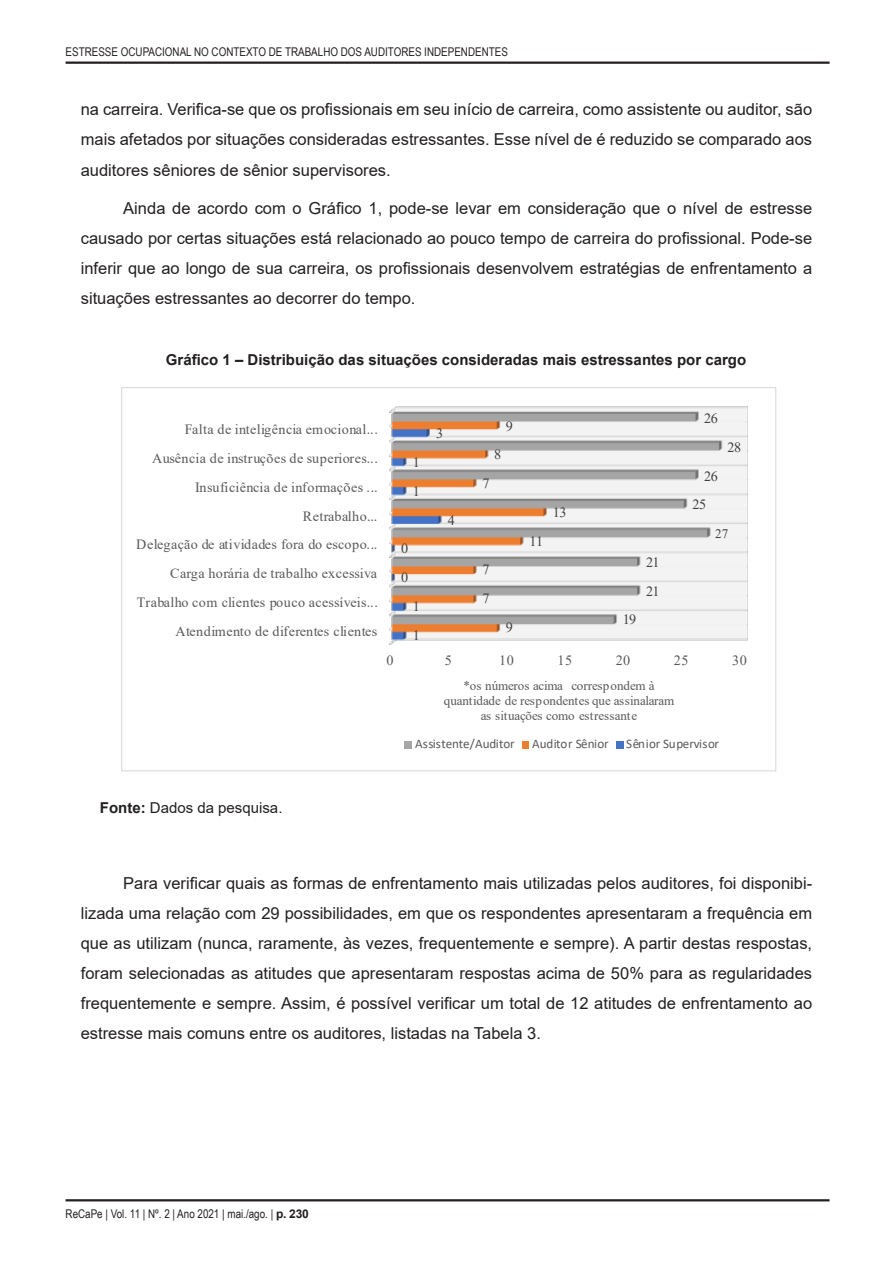
<style>
.page{position:relative;width:893px;height:1263px;background:#fff}
.page>*{position:absolute;margin:0;border:0;box-sizing:border-box;transform-origin:0 0}
.Texto{font:16.5px/30px "Arial";color:#231f20;text-align:justify}
.Título_Tabela{font:700 15px "Arial";color:#231f20}
.Fonte{font:15px "Arial";color:#231f20}
.t1{font:14.1px "Times New Roman";letter-spacing:.02em;color:#595959}
.t2{font:14.1px "Times New Roman";letter-spacing:-.04em;color:#404040}
.t3{font:13.05px/15.1px "Times New Roman";color:#595959;text-align:center}
.t4{font:13.05px "Calibri";color:#595959}
.t5{font:13.05px "Times New Roman";color:#404040}
.t6{font:12px "Arial Narrow";color:#231f20}
.s1{font-weight:700}
.s2{font-family:"Arial";font-weight:700}
</style>
<div class="page">
<hr style="left:66px;top:62px;width:764px;height:2px;background:#231f20">
<hr style="left:66px;top:1199px;width:764px;height:2px;background:#231f20">
<img style="left:389px;top:406px;width:359px;height:239px">
<div style="left:405px;top:741px;width:7px;height:7px;background:#a5a5a5"></div>
<div style="left:522px;top:741px;width:7px;height:7px;background:#ed7d31"></div>
<div style="left:616px;top:741px;width:8px;height:7px;background:#4472c4"></div>
<p class="t6" style="left:66px;top:43px;width:444px">ESTRESSE OCUPACIONAL NO CONTEXTO DE TRABALHO DOS AUDITORES INDEPENDENTES</p>
<p class="Texto" style="left:81px;top:95px;width:733px">na carreira. Verifica-se que os profissionais em seu início de carreira, como assistente ou auditor, são mais afetados por situações consideradas estressantes. Esse nível de é reduzido se comparado aos auditores sêniores de sênior supervisores.</p>
<p class="Texto" style="left:81px;top:193px;width:733px;text-indent:43px">Ainda de acordo com o Gráfico 1, pode-se levar em consideração que o nível de estresse causado por certas situações está relacionado ao pouco tempo de carreira do profissional. Pode-se inferir que ao longo de sua carreira, os profissionais desenvolvem estratégias de enfrentamento a situações estressantes ao decorrer do tempo.</p>
<p class="Título_Tabela" style="left:166px;top:349px;width:582px">Gráfico 1 – Distribuição das situações consideradas mais estressantes por cargo</p>
<p class="t1" style="left:185px;top:420px;width:195px">Falta de inteligência emocional...</p>
<p class="t2" style="left:436px;top:424px;width:9px">3</p>
<p class="t2" style="left:506px;top:416px;width:9px">9</p>
<p class="t2" style="left:704px;top:408px;width:15px">26</p>
<p class="t1" style="left:152px;top:448px;width:227px">Ausência de instruções de superiores...</p>
<p class="t2" style="left:413px;top:452px;width:9px">1</p>
<p class="t2" style="left:494px;top:445px;width:9px">8</p>
<p class="t2" style="left:727px;top:437px;width:15px">28</p>
<p class="t1" style="left:195px;top:477px;width:184px">Insuficiência de informações ...</p>
<p class="t2" style="left:413px;top:481px;width:9px">1</p>
<p class="t2" style="left:483px;top:473px;width:9px">7</p>
<p class="t2" style="left:704px;top:466px;width:15px">26</p>
<p class="t1" style="left:303px;top:506px;width:76px">Retrabalho...</p>
<p class="t2" style="left:448px;top:510px;width:9px">4</p>
<p class="t2" style="left:553px;top:502px;width:15px">13</p>
<p class="t2" style="left:693px;top:495px;width:15px">25</p>
<p class="t1" style="left:136px;top:535px;width:243px">Delegação de atividades fora do escopo...</p>
<p class="t2" style="left:401px;top:539px;width:9px">0</p>
<p class="t2" style="left:530px;top:531px;width:15px">11</p>
<p class="t5" style="left:715px;top:524px;width:15px">27</p>
<p class="t1" style="left:170px;top:563px;width:208px">Carga horária de trabalho excessiva</p>
<p class="t2" style="left:401px;top:567px;width:9px">0</p>
<p class="t2" style="left:483px;top:560px;width:9px">7</p>
<p class="t2" style="left:646px;top:552px;width:15px">21</p>
<p class="t1" style="left:137px;top:592px;width:243px">Trabalho com clientes pouco acessíveis...</p>
<p class="t2" style="left:413px;top:596px;width:9px">1</p>
<p class="t2" style="left:483px;top:588px;width:9px">7</p>
<p class="t2" style="left:646px;top:581px;width:15px">21</p>
<p class="t1" style="left:175px;top:621px;width:203px">Atendimento de diferentes clientes</p>
<p class="t2" style="left:413px;top:625px;width:9px">1</p>
<p class="t2" style="left:506px;top:617px;width:9px">9</p>
<p class="t2" style="left:623px;top:610px;width:15px">19</p>
<p class="t1" style="left:386px;top:650px;width:9px">0</p>
<p class="t1" style="left:445px;top:650px;width:9px">5</p>
<p class="t1" style="left:499px;top:650px;width:16px">10</p>
<p class="t1" style="left:557px;top:650px;width:16px">15</p>
<p class="t1" style="left:616px;top:650px;width:16px">20</p>
<p class="t1" style="left:674px;top:650px;width:16px">25</p>
<p class="t1" style="left:732px;top:650px;width:16px">30</p>
<p class="t3" style="left:444px;top:677px;width:232px">*os números acima correspondem à quantidade de respondentes que assinalaram as situações como estressante</p>
<p class="t4" style="left:415px;top:735px;width:101px">Assistente/Auditor</p>
<p class="t4" style="left:532px;top:735px;width:78px">Auditor Sênior</p>
<p class="t4" style="left:626px;top:735px;width:94px">Sênior Supervisor</p>
<p class="Fonte" style="left:100px;top:798px;width:184px"><span class="s1">Fonte:</span> Dados da pesquisa.</p>
<p class="Texto" style="left:81px;top:868px;width:733px;text-indent:43px">Para verificar quais as formas de enfrentamento mais utilizadas pelos auditores, foi disponibi&shy;lizada uma relação com 29 possibilidades, em que os respondentes apresentaram a frequência em que as utilizam (nunca, raramente, às vezes, frequentemente e sempre). A partir destas respostas, foram selecionadas as atitudes que apresentaram respostas acima de 50% para as regularidades frequentemente e sempre. Assim, é possível verificar um total de 12 atitudes de enfrentamento ao estresse mais comuns entre os auditores, listadas na Tabela 3.</p>
<p class="t6" style="left:66px;top:1205px;width:245px">ReCaPe | Vol. 11 | Nº. 2 | Ano 2021 | mai./ago. | <span class="s2">p. 230</span></p>
</div>
